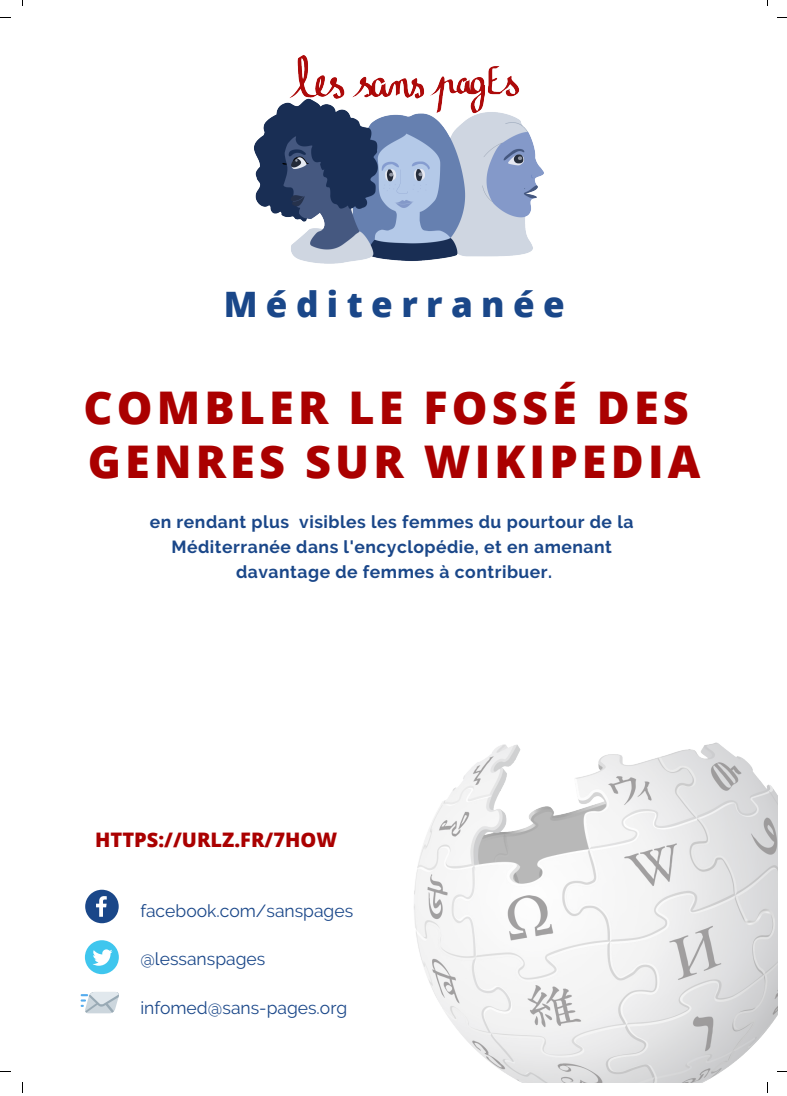
<style>
.page{position:relative;width:787px;height:1096px;background:#fff}
.page>*{position:absolute;margin:0;border:0;box-sizing:border-box;transform-origin:0 0}
.t1{font:800 45px/54.2px "Open Sans";letter-spacing:.09em;color:#a00}
.t2{font:800 35px "Open Sans";letter-spacing:.24em;color:#1a4789}
.t3{font:800 20px "Open Sans";color:#a00}
.t4{font:700 17.5px/25.4px "Raleway";letter-spacing:.03em;color:#1a4789;text-align:center}
.t5{font:17.5px "Raleway";color:#1a4789}
</style>
<div class="page">
<div style="left:85px;top:940px;width:34px;height:34px;background:#3fc6ee;border-radius:50%"></div>
<svg style="left:93px;top:949px;width:20px;height:16px"></svg>
<svg style="left:85px;top:889px;width:34px;height:34px"></svg>
<svg style="left:81px;top:992px;width:38px;height:21px"></svg>
<img style="left:414px;top:742px;width:364px;height:340px">
<img style="left:254px;top:55px;width:290px;height:209px">
<h2 class="t2" style="left:224px;top:278px;width:343px">Méditerranée</h2>
<h1 class="t1" style="left:83px;top:378px;width:619px">COMBLER LE FOSSÉ DES<br>GENRES SUR WIKIPEDIA</h1>
<p class="t4" style="left:150px;top:509px;width:485px">en rendant plus visibles les femmes du pourtour de la<br>Méditerranée dans l'encyclopédie, et en amenant davantage de femmes à contribuer.</p>
<p class="t3" style="left:95px;top:824px;width:243px">HTTPS://URLZ.FR/7HOW</p>
<p class="t5" style="left:140px;top:900px;width:214px">facebook.com/sanspages</p>
<p class="t5" style="left:140px;top:949px;width:126px">@lessanspages</p>
<p class="t5" style="left:140px;top:997px;width:208px">infomed@sans-pages.org</p>
</div>
